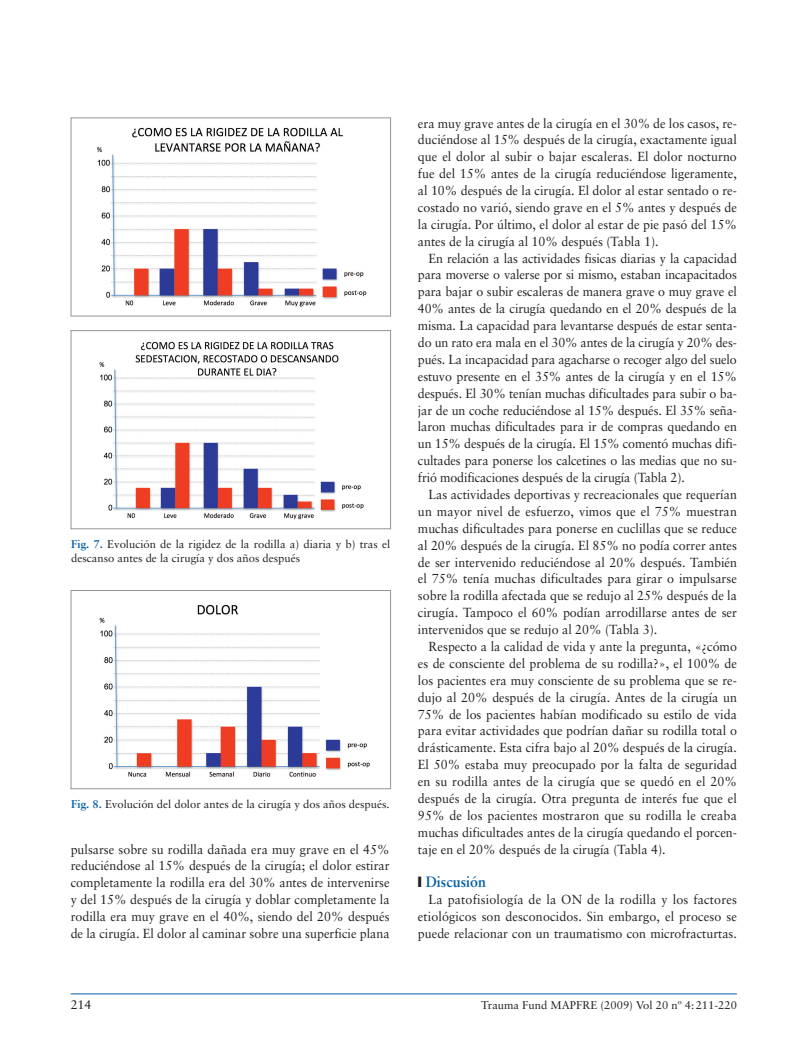
<style>
.page{position:relative;width:808px;height:1053px;background:#fff}
.page>*{position:absolute;margin:0;border:0;box-sizing:border-box;transform-origin:0 0}
.t1{font:700 15px "Sabon";color:#015dab;scale:.95 1}
.t2{font:13.12px/16.9px "Sabon";color:#231f20;text-align:justify;scale:.95 1}
.t3{font:12.5px "Sabon";color:#231f20}
.t4{font:11.25px/13.8px "Sabon";color:#231f20}
.s1{font-weight:700;color:#015dab}
.s2{color:#231f20}
</style>
<div class="page">
<hr style="left:71px;top:993px;width:666px;height:1px;background:#015dab">
<img style="left:99px;top:341px;width:265px;height:179px">
<div style="left:71px;top:330px;width:320px;height:199px;border:1px solid #939598"></div>
<img style="left:97px;top:127px;width:270px;height:180px">
<div style="left:71px;top:117px;width:320px;height:199px;border:1px solid #939598"></div>
<img style="left:99px;top:604px;width:271px;height:173px">
<div style="left:71px;top:590px;width:320px;height:199px;border:1px solid #939598"></div>
<p class="t4" style="left:71px;top:538px;width:320px"><span class="s1">Fig. 7.</span> Evolución de la rigidez de la rodilla a) diaria y b) tras el descanso antes de la cirugía y dos años después</p>
<p class="t4" style="left:71px;top:797px;width:320px"><span class="s1">Fig. 8.</span> Evolución del dolor antes de la cirugía y dos años después.</p>
<p class="t2" style="left:71px;top:841px;width:337px">pulsarse sobre su rodilla dañada era muy grave en el 45% reduciéndose al 15% después de la cirugía; el dolor estirar completamente la rodilla era del 30% antes de intervenirse y del 15% después de la cirugía y doblar completamente la rodilla era muy grave en el 40%, siendo del 20% después de la cirugía. El dolor al caminar sobre una superficie plana</p>
<p class="t2" style="left:418px;top:116px;width:337px">era muy grave antes de la cirugía en el 30% de los casos, re&shy;duciéndose al 15% después de la cirugía, exactamente igual que el dolor al subir o bajar escaleras. El dolor nocturno fue del 15% antes de la cirugía reduciéndose ligeramente, al 10% después de la cirugía. El dolor al estar sentado o re&shy;costado no varió, siendo grave en el 5% antes y después de la cirugía. Por último, el dolor al estar de pie pasó del 15% antes de la cirugía al 10% después (Tabla 1).</p>
<p class="t2" style="left:418px;top:251px;width:337px;text-indent:11px">En relación a las actividades fisicas diarias y la capacidad para moverse o valerse por si mismo, estaban incapacitados para bajar o subir escaleras de manera grave o muy grave el 40% antes de la cirugía quedando en el 20% después de la misma. La capacidad para levantarse después de estar senta&shy;do un rato era mala en el 30% antes de la cirugía y 20% des&shy;pués. La incapacidad para agacharse o recoger algo del suelo estuvo presente en el 35% antes de la cirugía y en el 15% después. El 30% tenían muchas dificultades para subir o ba&shy;jar de un coche reduciéndose al 15% después. El 35% seña&shy;laron muchas dificultades para ir de compras quedando en un 15% después de la cirugía. El 15% comentó muchas difi&shy;cultades para ponerse los calcetines o las medias que no su&shy;frió modificaciones después de la cirugía (Tabla 2).</p>
<p class="t2" style="left:418px;top:487px;width:337px;text-indent:11px">Las actividades deportivas y recreacionales que requerían un mayor nivel de esfuerzo, vimos que el 75% muestran muchas dificultades para ponerse en cuclillas que se reduce al 20% después de la cirugía. El 85% no podía correr antes de ser intervenido reduciéndose al 20% después. También el 75% tenía muchas dificultades para girar o impulsarse sobre la rodilla afectada que se redujo al 25% después de la cirugía. Tampoco el 60% podían arrodillarse antes de ser intervenidos que se redujo al 20% (Tabla 3).</p>
<p class="t2" style="left:418px;top:639px;width:337px;text-indent:11px">Respecto a la calidad de vida y ante la pregunta, «¿cómo es de consciente del problema de su rodilla?», el 100% de los pacientes era muy consciente de su problema que se re&shy;dujo al 20% después de la cirugía. Antes de la cirugía un 75% de los pacientes habían modificado su estilo de vida para evitar actividades que podrían dañar su rodilla total o drásticamente. Esta cifra bajo al 20% después de la cirugía.<br>El 50% estaba muy preocupado por la falta de seguridad en su rodilla antes de la cirugía que se quedó en el 20% después de la cirugía. Otra pregunta de interés fue que el 95% de los pacientes mostraron que su rodilla le creaba muchas dificultades antes de la cirugía quedando el porcen&shy;taje en el 20% después de la cirugía (Tabla 4).</p>
<p class="t1" style="left:418px;top:875px;width:73px"><span class="s2">❙</span> Discusión</p>
<p class="t2" style="left:418px;top:892px;width:337px;text-indent:11px">La patofisiología de la ON de la rodilla y los factores etiológicos son desconocidos. Sin embargo, el proceso se puede relacionar con un traumatismo con microfracturtas.</p>
<p class="t3" style="left:71px;top:999px;width:22px">214</p>
<p class="t4" style="left:481px;top:999px;width:257px">Trauma Fund MAPFRE (2009) Vol 20 nº 4:211-220</p>
</div>
